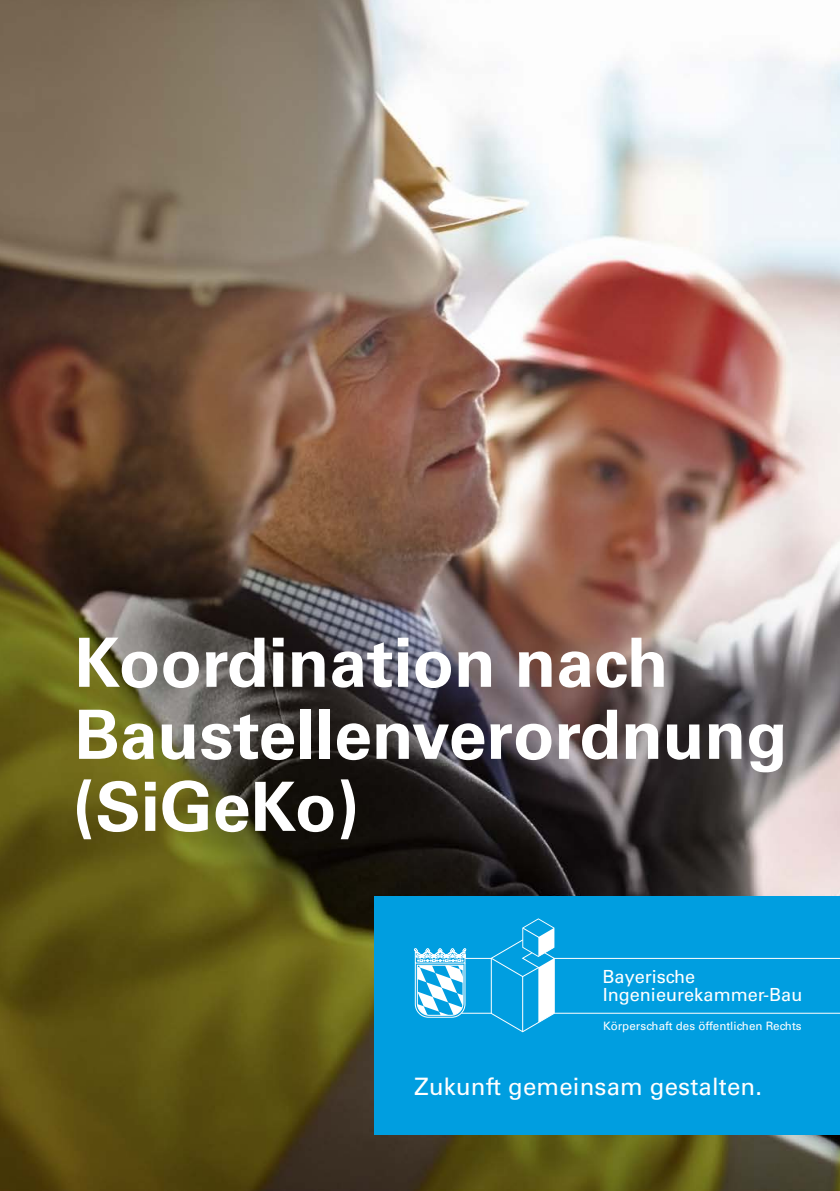
<style>
.page{position:relative;width:840px;height:1191px;background:#fff}
.page>*{position:absolute;margin:0;border:0;box-sizing:border-box;transform-origin:0 0}
.t1{font:700 68px/72px "Univers LT Std";color:#fff}
.t2{font:24px "Univers LT Std";letter-spacing:.005em;color:#fff}
.t3{font:18px/18px "Univers LT Std";color:#fff}
.t4{font:11.6px "Univers LT Std";color:#fff}
</style>
<div class="page">
<img style="left:0;top:0;width:839px;height:1191px">
<div style="left:374px;top:896px;width:465px;height:238px;background:#009ee0"></div>
<hr style="left:553px;top:958px;width:286px;height:1px;background:#fff">
<hr style="left:553px;top:1012px;width:286px;height:1px;background:#fff">
<svg style="left:413px;top:918px;width:141px;height:114px"></svg>
<hr style="left:522px;top:976px;width:1px;height:55px;background:#fff">
<p class="t1" style="left:73px;top:627px;width:716px">Koordination nach<br>Baustellenverordnung (SiGeKo)</p>
<p class="t3" style="left:602px;top:967px;width:201px">Bayerische<br>Ingenieurekammer-Bau</p>
<p class="t4" style="left:603px;top:1019px;width:200px">Körperschaft des öffentlichen Rechts</p>
<p class="t2" style="left:414px;top:1071px;width:349px">Zukunft gemeinsam gestalten.</p>
</div>
